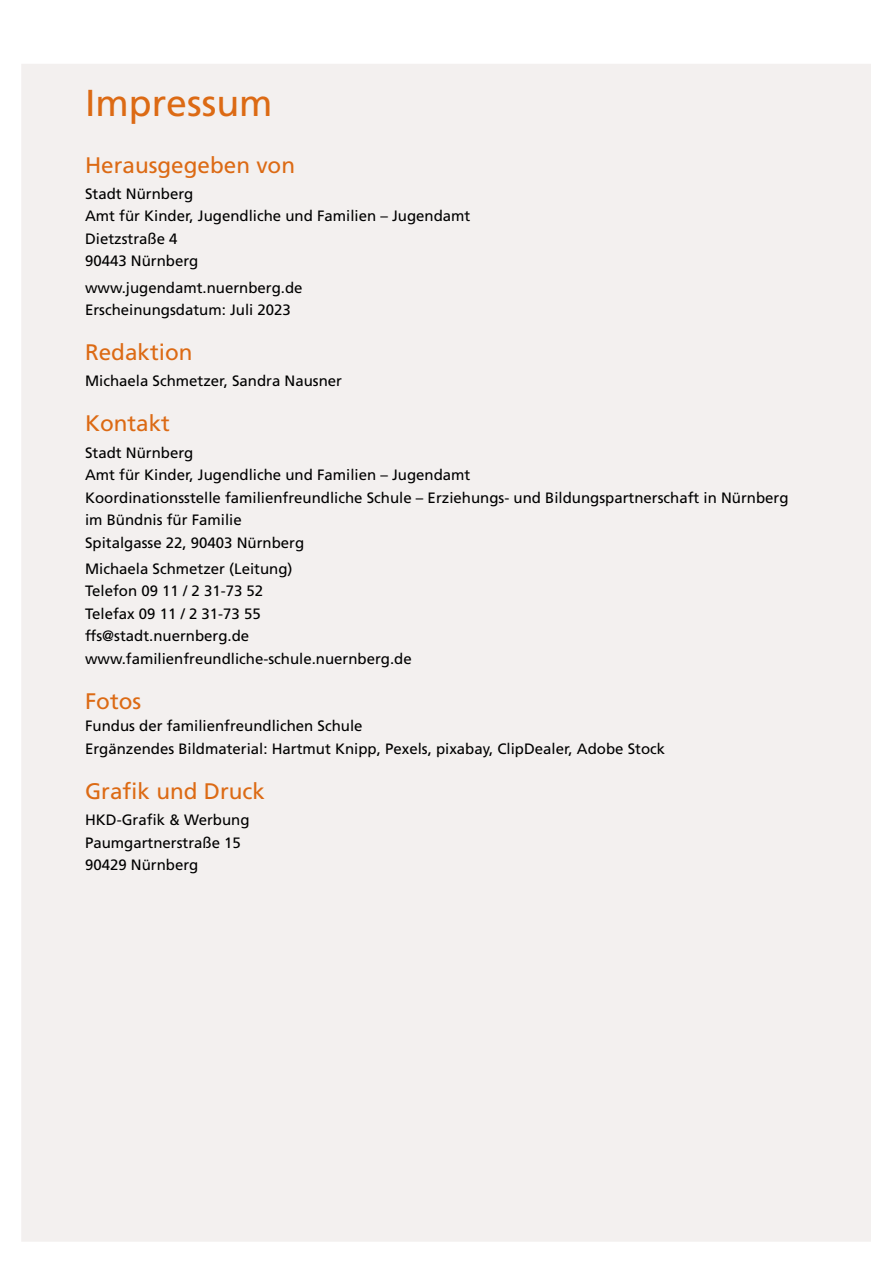
<style>
.page{position:relative;width:893px;height:1263px;background:#fff}
.page>*{position:absolute;margin:0;border:0;box-sizing:border-box;transform-origin:0 0}
.t1{font:37.5px "Frutiger LT Std";color:#dc6a14}
.t2{font:22.5px "Frutiger LT Std";color:#dc6a14}
.t3{font:15px/22.5px "Frutiger LT Std";color:#000}
</style>
<div class="page">
<div style="left:21px;top:64px;width:850px;height:1178px;background:#f3f0ef"></div>
<h1 class="t1" style="left:85px;top:81px;width:189px">Impressum</h1>
<h2 class="t2" style="left:85px;top:151px;width:212px">Herausgegeben von</h2>
<p class="t3" style="left:85px;top:182px;width:387px">Stadt Nürnberg<br>Amt für Kinder, Jugendliche und Familien – Jugendamt<br>Dietzstraße 4<br>90443 Nürnberg</p>
<p class="t3" style="left:85px;top:276px;width:219px">www.jugendamt.nuernberg.de<br>Erscheinungsdatum: Juli 2023</p>
<h2 class="t2" style="left:85px;top:339px;width:109px">Redaktion</h2>
<p class="t3" style="left:85px;top:370px;width:259px">Michaela Schmetzer, Sandra Nausner</p>
<h2 class="t2" style="left:85px;top:410px;width:87px">Kontakt</h2>
<p class="t3" style="left:85px;top:441px;width:705px">Stadt Nürnberg<br>Amt für Kinder, Jugendliche und Familien – Jugendamt<br>Koordinationsstelle familienfreundliche Schule – Erziehungs- und Bildungspartnerschaft in Nürnberg im Bündnis für Familie<br>Spitalgasse 22, 90403 Nürnberg</p>
<p class="t3" style="left:85px;top:557px;width:328px">Michaela Schmetzer (Leitung)<br>Telefon 09 11 / 2 31-73 52<br>Telefax 09 11 / 2 31-73 55 ffs@stadt.nuernberg.de www.familienfreundliche-schule.nuernberg.de</p>
<h2 class="t2" style="left:85px;top:688px;width:58px">Fotos</h2>
<p class="t3" style="left:85px;top:715px;width:582px">Fundus der familienfreundlichen Schule<br>Ergänzendes Bildmaterial: Hartmut Knipp, Pexels, pixabay, ClipDealer, Adobe Stock</p>
<h2 class="t2" style="left:85px;top:778px;width:182px">Grafik und Druck</h2>
<p class="t3" style="left:85px;top:809px;width:166px">HKD-Grafik &amp; Werbung<br>Paumgartnerstraße 15<br>90429 Nürnberg</p>
</div>
